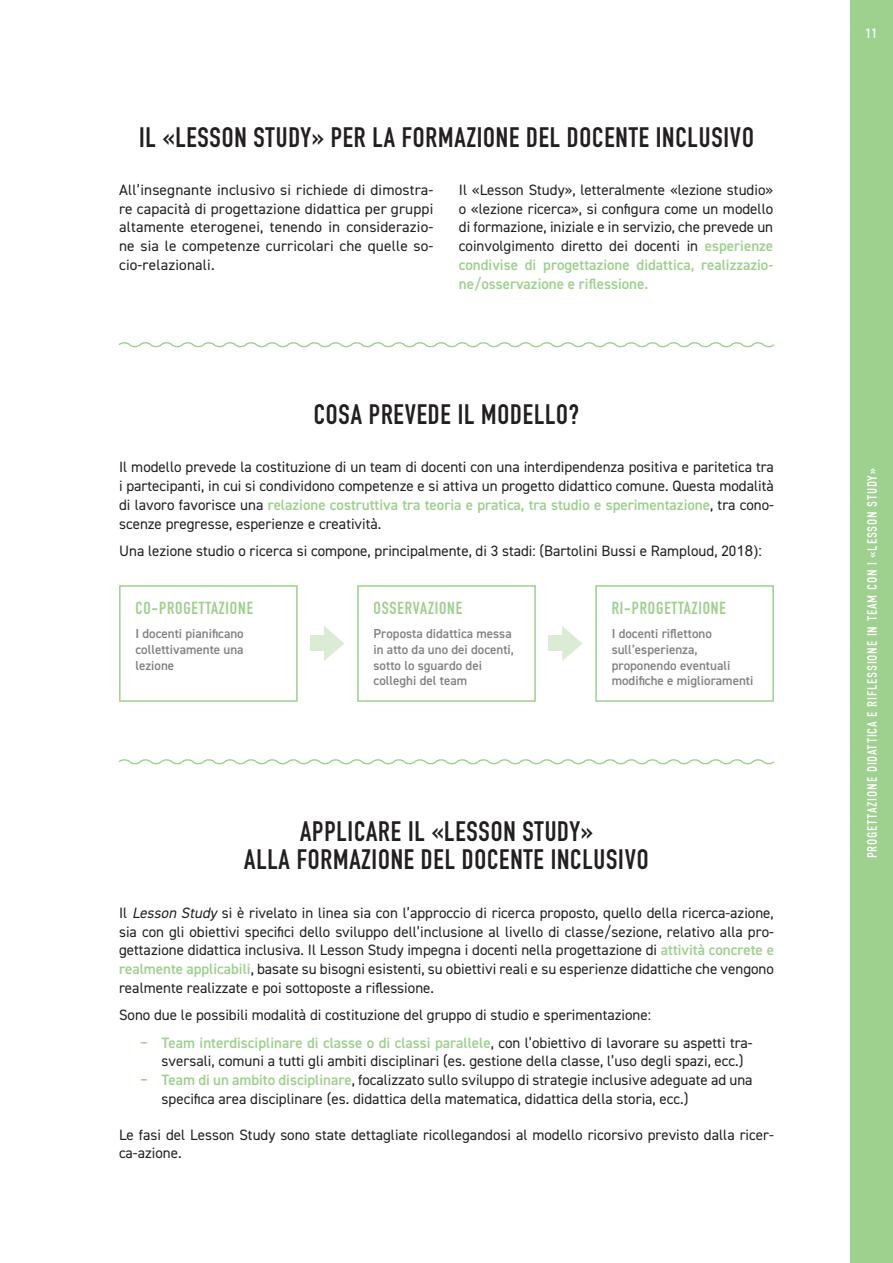
<style>
.page{position:relative;width:893px;height:1263px;background:#fff}
.page>*{position:absolute;margin:0;border:0;box-sizing:border-box;transform-origin:0 0}
.t1{font:700 27.75px/28.5px "DIN Condensed";letter-spacing:.03em;color:#231f20;text-align:center}
.t2{font:700 17.25px "DIN Condensed";letter-spacing:.05em;color:#9ed08e}
.t3{font:15px/18.8px "DIN2014";color:#231f20;text-align:justify}
.t4{font:13.5px "DIN Condensed";letter-spacing:.06em;color:#fff}
.t5{font:600 13.05px/15.8px "DIN2014";color:#808285}
.s1{font-weight:600;color:#9ed08e}
.s2{font-family:"Arial"}
.s3{font-style:italic}
</style>
<div class="page">
<div style="left:850px;top:0;width:43px;height:1263px;background:#9ed08e"></div>
<svg style="left:118px;top:342px;width:657px;height:6px"></svg>
<svg style="left:118px;top:759px;width:657px;height:6px"></svg>
<div style="left:119px;top:585px;width:179px;height:117px;border:2px solid #9ed08e"></div>
<div style="left:357px;top:585px;width:179px;height:117px;border:2px solid #9ed08e"></div>
<div style="left:595px;top:585px;width:179px;height:117px;border:2px solid #9ed08e"></div>
<div style="left:310px;top:636px;width:22px;height:15px;background:#daecd3"></div>
<svg style="left:324px;top:626px;width:20px;height:35px"></svg>
<div style="left:549px;top:636px;width:21px;height:15px;background:#daecd3"></div>
<svg style="left:562px;top:626px;width:21px;height:35px"></svg>
<h1 class="t1" style="left:139px;top:123px;width:616px">IL «LESSON STUDY» PER LA FORMAZIONE DEL DOCENTE INCLUSIVO</h1>
<p class="t3" style="left:119px;top:180px;width:316px">All’insegnante inclusivo si richiede di dimostra&shy;re capacità di progettazione didattica per gruppi altamente eterogenei, tenendo in considerazio&shy;ne sia le competenze curricolari che quelle so&shy;cio-relazionali.</p>
<p class="t3" style="left:459px;top:180px;width:316px">Il «Lesson Study», letteralmente «lezione studio» o «lezione ricerca», si configura come un modello di formazione, iniziale e in servizio, che prevede un coinvolgimento diretto dei docenti in <span class="s1">esperienze condivise di progettazione didattica, realizzazio&shy;ne/osservazione e riflessione.</span></p>
<h1 class="t1" style="left:314px;top:400px;width:267px">COSA PREVEDE IL MODELLO?</h1>
<p class="t3" style="left:119px;top:458px;width:656px">Il modello prevede la costituzione di un team di docenti con una interdipendenza positiva e paritetica tra i partecipanti, in cui si condividono competenze e si attiva un progetto didattico comune. Questa modalità di lavoro favorisce una <span class="s1">relazione costruttiva tra teoria e pratica, tra studio e sperimentazione</span>, tra cono&shy;scenze pregresse, esperienze e creatività.</p>
<p class="t3" style="left:119px;top:541px;width:645px">Una lezione studio o ricerca si compone, principalmente, di 3 stadi: (Bartolini Bussi e Ramploud, 20<span class="s2">18):</span></p>
<p class="t2" style="left:135px;top:596px;width:119px">CO-PROGETTAZIONE</p>
<p class="t5" style="left:135px;top:625px;width:110px;text-align:justify">I docenti pianificano collettivamente una lezione</p>
<p class="t2" style="left:374px;top:596px;width:90px">OSSERVAZIONE</p>
<p class="t5" style="left:374px;top:625px;width:142px">Proposta didattica messa in atto da uno dei docenti, sotto lo sguardo dei colleghi del team</p>
<p class="t2" style="left:612px;top:596px;width:116px">RI-PROGETTAZIONE</p>
<p class="t5" style="left:612px;top:625px;width:143px">I docenti riflettono sull’esperienza, proponendo eventuali modifiche e miglioramenti</p>
<h1 class="t1" style="left:244px;top:817px;width:406px">APPLICARE IL «LESSON STUDY»<br>ALLA FORMAZIONE DEL DOCENTE INCLUSIVO</h1>
<p class="t3" style="left:119px;top:903px;width:656px">Il <span class="s3">Lesson Study</span> si è rivelato in linea sia con l’approccio di ricerca proposto, quello della ricerca-azione, sia con gli obiettivi specifici dello sviluppo dell’inclusione al livello di classe/sezione, relativo alla pro&shy;gettazione didattica inclusiva. Il Lesson Study impegna i docenti nella progettazione di <span class="s1">attività concrete e realmente applicabili</span>, basate su bisogni esistenti, su obiettivi reali e su esperienze didattiche che vengono realmente realizzate e poi sottoposte a riflessione.</p>
<p class="t3" style="left:140px;top:1001px;width:614px;line-height:27.3px;text-indent:-21px">Sono due le possibili modalità di costituzione del gruppo di studio e sperimentazione:<br><span class="s1">‒ Team interdisciplinare di classe o di classi parallele</span>, con l’obiettivo di lavorare su aspetti tra-</p>
<p class="t3" style="left:162px;top:1051px;width:583px">sversali, comuni a tutti gli ambiti disciplinari (es. gestione della classe, l’uso degli spazi, ecc.)</p>
<p class="t3" style="left:140px;top:1070px;width:614px"><span class="s1">‒ Team di un ambito disciplinare</span>, focalizzato sullo sviluppo di strategie inclusive adeguate ad una</p>
<p class="t3" style="left:162px;top:1089px;width:528px">specifica area disciplinare (es. didattica della matematica, didattica della storia, ecc.)</p>
<p class="t3" style="left:119px;top:1125px;width:656px">Le fasi del Lesson Study sono state dettagliate ricollegandosi al modello ricorsivo previsto dalla ricer&shy;ca-azione.</p>
<p class="t4" style="left:866px;top:26px;width:13px">11</p>
<p class="t4" style="left:865px;top:858px;width:391px;rotate:-90deg">PROGETTAZIONE DIDATTICA E RIFLESSIONE IN TEAM CON I «LESSON STUDY»</p>
</div>
